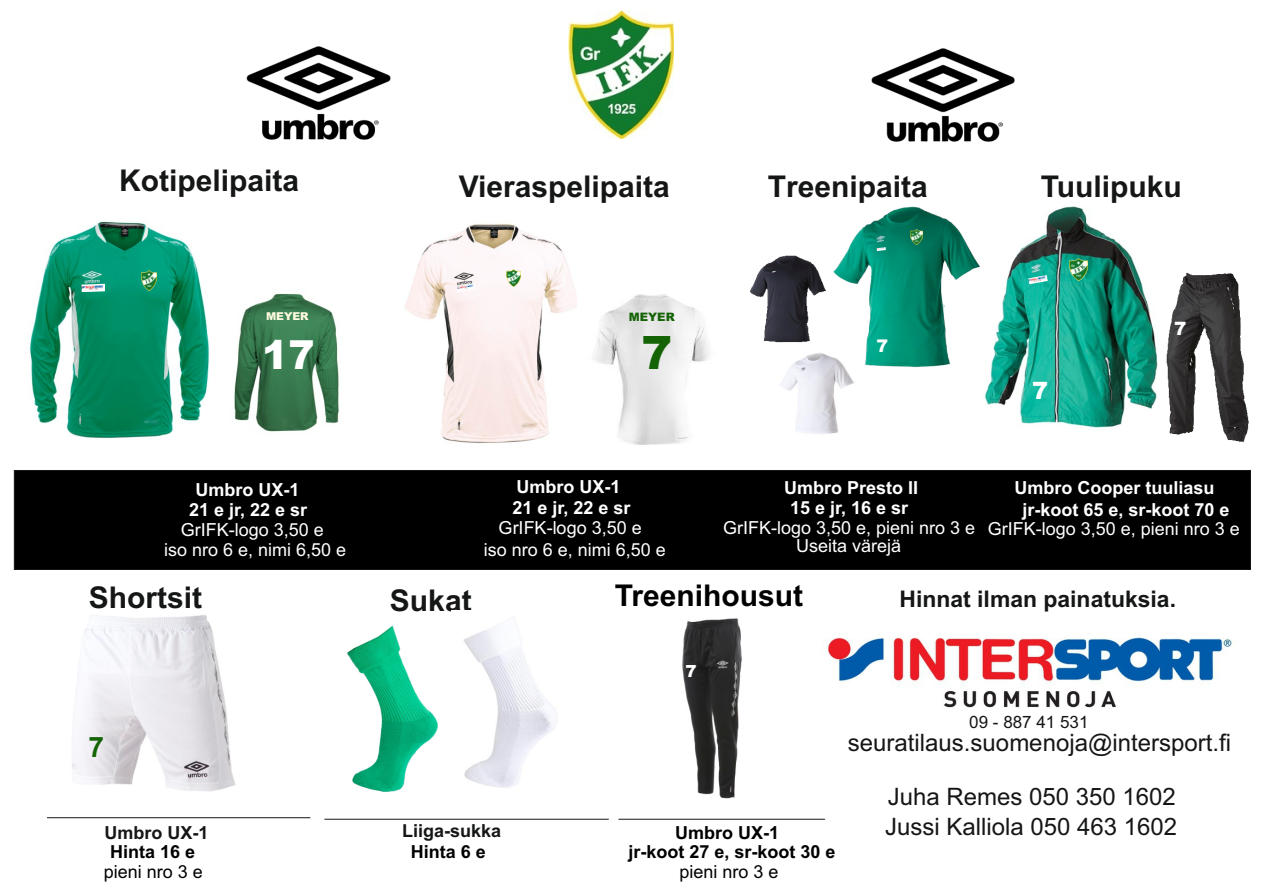
<style>
.page{position:relative;width:1263px;height:893px;background:#fff}
.page>*{position:absolute;margin:0;border:0;box-sizing:border-box;transform-origin:0 0}
.t1{font:900 46.05px "Arial";color:#146304}
.t2{font:900 40.05px "Arial";color:#fff}
.t3{font:700 30px "Arial";color:#151616}
.t4{font:700 30px "Arial";color:#000}
.t5{font:700 28.05px "Arial";color:#146304}
.t6{font:24px/30px "Arial";color:#151616}
.t7{font:900 24px "Arial";color:#fff}
.t8{font:700 22.95px "Arial";color:#151616}
.t9{font:900 18.45px "Arial";color:#fff}
.t10{font:18px/22.4px "Arial";color:#fff;text-align:center}
.t11{font:700 18px/21.5px "Arial";color:#fff}
.t12{font:700 18px/18.5px "Arial";color:#000;text-align:center}
.t13{font:700 18px "Arial";color:#151616}
.t14{font:18px "Arial";color:#000}
.t15{font:900 17.55px "Arial";color:#fff}
.t16{font:17.1px "Arial";color:#151616}
.t17{font:900 16.8px "Arial";color:#fff}
.t18{font:900 11.7px "Arial";color:#146304}
.t19{font:900 10.8px "Arial";color:#fffbde}
</style>
<div class="page">
<div style="left:14px;top:470px;width:1237px;height:100px;background:#000"></div>
<img style="left:404px;top:223px;width:173px;height:220px">
<img style="left:507px;top:270px;width:13px;height:17px">
<img style="left:457px;top:283px;width:18px;height:9px">
<img style="left:29px;top:221px;width:181px;height:218px">
<img style="left:141px;top:271px;width:16px;height:19px">
<img style="left:82px;top:284px;width:23px;height:8px">
<img style="left:984px;top:206px;width:167px;height:222px">
<img style="left:1028px;top:275px;width:20px;height:9px">
<img style="left:1070px;top:259px;width:17px;height:22px">
<img style="left:72px;top:615px;width:163px;height:176px">
<img style="left:1151px;top:272px;width:98px;height:170px">
<img style="left:246px;top:46px;width:145px;height:94px">
<img style="left:871px;top:48px;width:144px;height:94px">
<img style="left:234px;top:293px;width:105px;height:139px">
<hr style="left:324px;top:819px;width:285px;height:1px;background:#151616">
<img style="left:347px;top:626px;width:91px;height:166px">
<hr style="left:47px;top:817px;width:263px;height:1px;background:#151616">
<img style="left:593px;top:295px;width:116px;height:150px">
<img style="left:463px;top:622px;width:94px;height:166px">
<img style="left:569px;top:11px;width:104px;height:127px">
<img style="left:827px;top:637px;width:406px;height:71px">
<img style="left:833px;top:206px;width:147px;height:162px">
<svg style="left:877px;top:247px;width:9px;height:4px"></svg>
<img style="left:911px;top:230px;width:12px;height:15px">
<img style="left:780px;top:349px;width:75px;height:85px">
<img style="left:750px;top:255px;width:76px;height:88px">
<img style="left:682px;top:618px;width:60px;height:181px">
<hr style="left:618px;top:819px;width:207px;height:1px;background:#151616">
<h3 class="t3" style="left:119px;top:169px;width:182px">Kotipelipaita</h3>
<h3 class="t3" style="left:459px;top:175px;width:213px">Vieraspelipaita</h3>
<h3 class="t3" style="left:1041px;top:175px;width:143px">Tuulipuku</h3>
<h3 class="t3" style="left:768px;top:175px;width:162px">Treenipaita</h3>
<p class="t19" style="left:266px;top:313px;width:44px">MEYER</p>
<h2 class="t2" style="left:262px;top:340px;width:54px">17</h2>
<p class="t18" style="left:629px;top:313px;width:47px">MEYER</p>
<h1 class="t1" style="left:641px;top:336px;width:32px">7</h1>
<p class="t15" style="left:876px;top:340px;width:13px">7</p>
<p class="t9" style="left:1174px;top:322px;width:14px">7</p>
<h3 class="t7" style="left:1032px;top:382px;width:17px">7</h3>
<p class="t11" style="left:516px;top:478px;width:105px">Umbro UX-1</p>
<p class="t10" style="left:484px;top:518px;width:184px">GrIFK-logo 3,50 e<br>iso nro 6 e, nimi 6,50 e</p>
<p class="t11" style="left:195px;top:480px;width:105px">Umbro UX-1</p>
<p class="t10" style="left:181px;top:520px;width:145px">GrIFK-logo 3,50 e</p>
<p class="t11" style="left:189px;top:500px;width:120px">21 e jr, 22 e sr</p>
<p class="t11" style="left:512px;top:499px;width:120px">21 e jr, 22 e sr</p>
<p class="t10" style="left:164px;top:540px;width:184px">iso nro 6 e, nimi 6,50 e</p>
<p class="t11" style="left:784px;top:479px;width:136px">Umbro Presto II</p>
<p class="t10" style="left:723px;top:518px;width:254px">GrIFK-logo 3,50 e, pieni nro 3 e</p>
<p class="t11" style="left:790px;top:499px;width:120px">15 e jr, 16 e sr</p>
<p class="t10" style="left:796px;top:536px;width:107px">Useita värejä</p>
<p class="t11" style="left:1022px;top:479px;width:209px;text-indent:-8px">Umbro Cooper tuuliasu jr-koot 65 e, sr-koot 70 e</p>
<p class="t10" style="left:988px;top:519px;width:254px">GrIFK-logo 3,50 e, pieni nro 3 e</p>
<h3 class="t3" style="left:89px;top:586px;width:115px">Shortsit</h3>
<h3 class="t3" style="left:390px;top:589px;width:83px">Sukat</h3>
<h3 class="t5" style="left:88px;top:737px;width:17px">7</h3>
<p class="t13" style="left:104px;top:826px;width:105px">Umbro UX-1</p>
<p class="t13" style="left:402px;top:824px;width:101px">Liiga-sukka</p>
<p class="t12" style="left:110px;top:844px;width:87px">Hinta 16 e</p>
<p class="t12" style="left:411px;top:844px;width:77px">Hinta 6 e</p>
<p class="t14" style="left:104px;top:865px;width:101px">pieni nro 3 e</p>
<h3 class="t4" style="left:615px;top:584px;width:190px">Treenihousut</h3>
<p class="t8" style="left:899px;top:590px;width:278px">Hinnat ilman painatuksia.</p>
<p class="t17" style="left:685px;top:665px;width:13px">7</p>
<p class="t12" style="left:628px;top:825px;width:209px">Umbro UX-1<br>jr-koot 27 e, sr-koot 30 e</p>
<p class="t14" style="left:679px;top:865px;width:101px">pieni nro 3 e</p>
<p class="t16" style="left:969px;top:715px;width:121px">09 - 887 41 531</p>
<h3 class="t6" style="left:848px;top:730px;width:385px">seuratilaus.suomenoja@intersport.fi</h3>
<h3 class="t6" style="left:885px;top:784px;width:294px">Juha Remes 050 350 1602<br>Jussi Kalliola 050 463 1602</h3>
</div>
